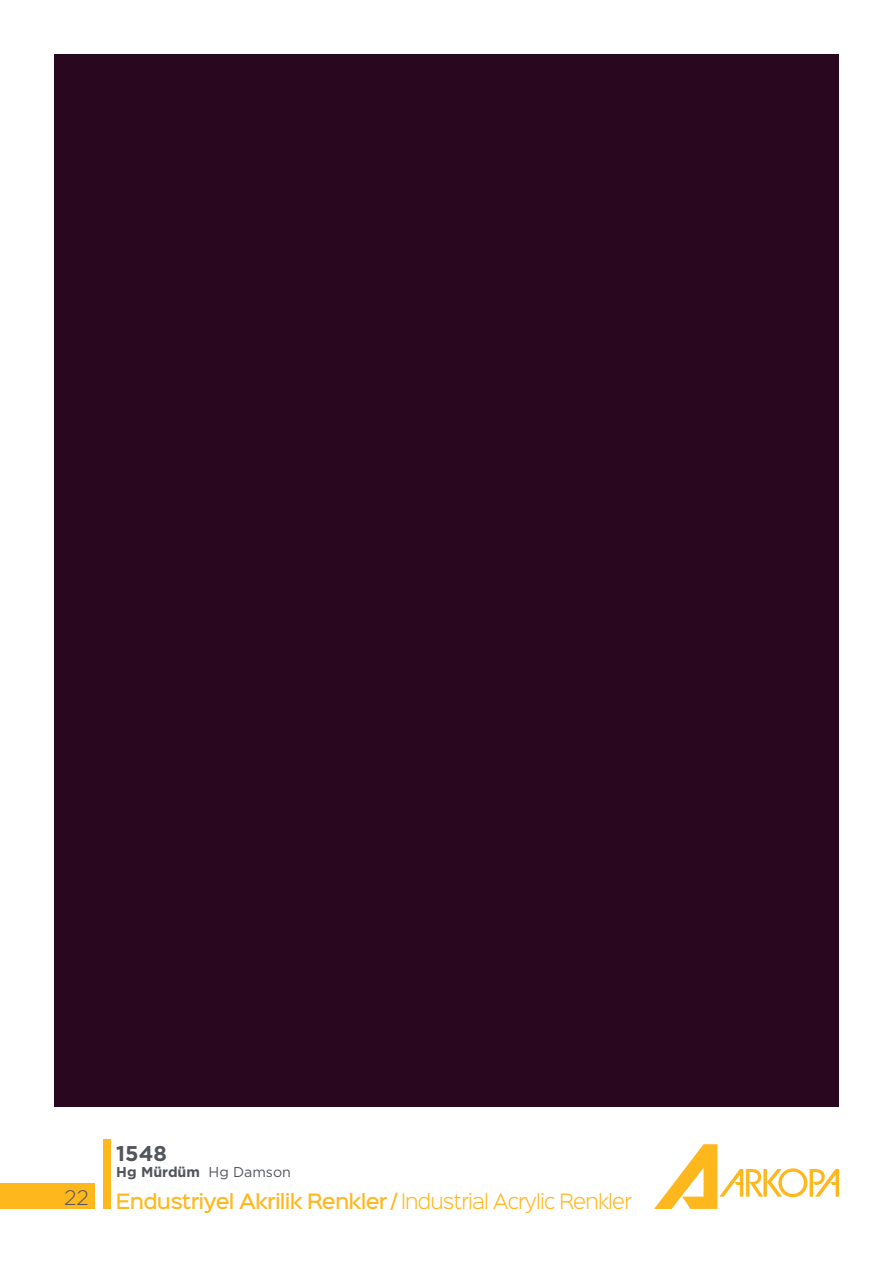
<style>
.page{position:relative;width:893px;height:1263px;background:#fff}
.page>*{position:absolute;margin:0;border:0;box-sizing:border-box;transform-origin:0 0}
.t1{font:700 21.3px "Gotham";color:#52555b}
.t2{font:300 21px "Gotham";color:#52555b}
.t3{font:500 19.05px "Sinkin Sans 500";letter-spacing:-.04em;color:#ffb71e}
.t4{font:700 14.25px "Gotham";color:#52555b}
.s1{font-weight:400}
.s2{font-family:"Sinkin Sans 300";font-weight:300}
</style>
<div class="page">
<div style="left:104px;top:1139px;width:7px;height:70px;background:#ffb71e"></div>
<svg style="left:654px;top:1144px;width:185px;height:65px"></svg>
<div style="left:0;top:1184px;width:95px;height:25px;background:#ffb71e"></div>
<div style="left:54px;top:54px;width:785px;height:1052px;background:#29071f"></div>
<p class="t1" style="left:116px;top:1140px;width:52px">1548</p>
<p class="t4" style="left:116px;top:1163px;width:176px">Hg Mürdüm <span class="s1">Hg Damson</span></p>
<p class="t2" style="left:64px;top:1184px;width:26px">22</p>
<p class="t3" style="left:116px;top:1185px;width:518px">Endustriyel Akrilik Renkler / <span class="s2">Industrial Acrylic Renkler</span></p>
</div>
